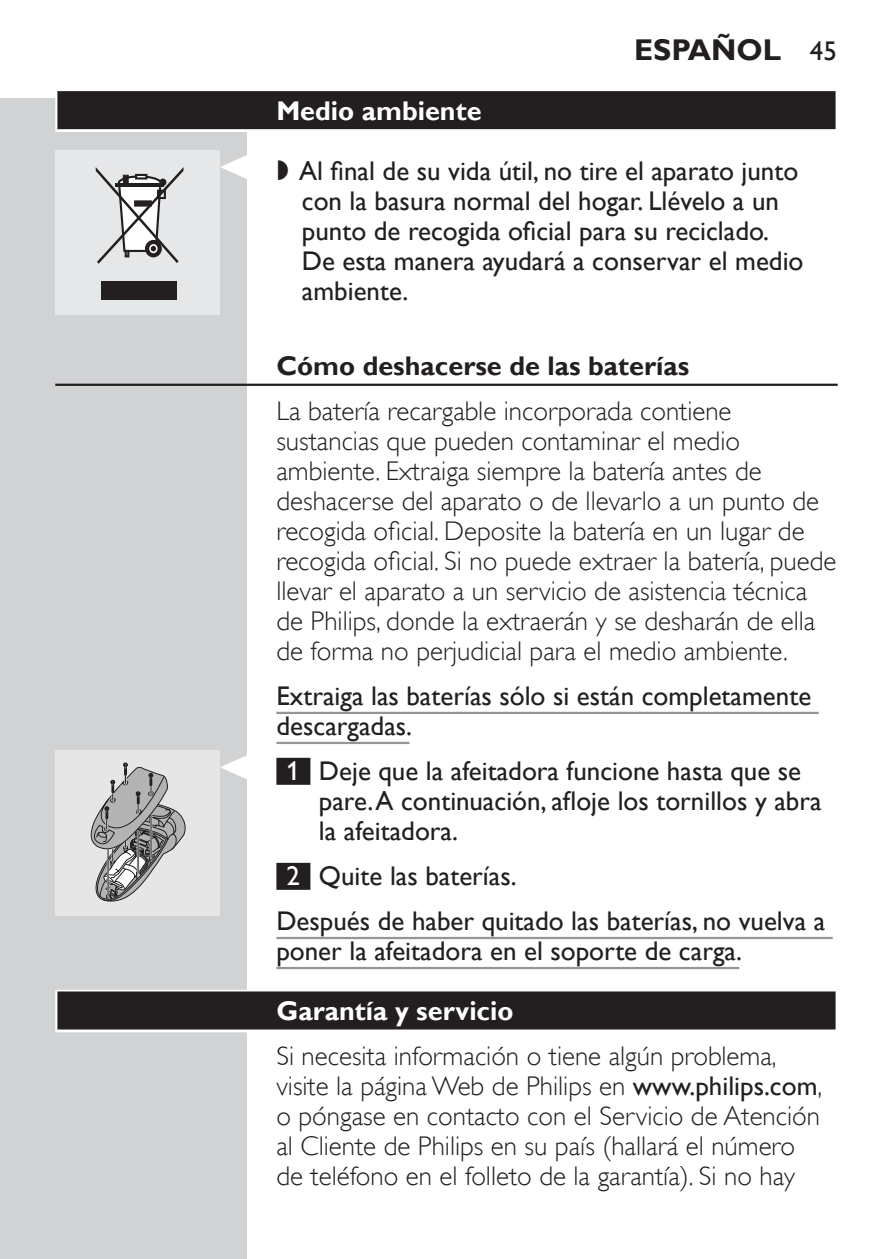
<style>
.page{position:relative;width:893px;height:1259px;background:#fff}
.page>*{position:absolute;margin:0;border:0;box-sizing:border-box;transform-origin:0 0}
.t1{font:700 30px "Gill Sans Alt One WGL";color:#231f20}
.t2{font:27px/30px "Gill Sans Alt One WGL Light";color:#231f20}
.t3{font:27px/30px "Gill Sans Alt One WGL";color:#231f20}
.t4{font:700 27px "Gill Sans Alt One WGL";color:#fff}
.t5{font:700 27px "Gill Sans Alt One WGL";color:#231f20}
.s1{font-weight:400;font-size:27px}
.s2{font-family:"Philips Ll Font Plain"}
.s3{color:#fff}
.s4{font-family:"Gill Sans Alt One WGL"}
</style>
<div class="page">
<div style="left:0;top:98px;width:247px;height:1161px;background:#d1d2d4"></div>
<div style="left:55px;top:89px;width:783px;height:43px;background:linear-gradient(to right,#dcdbdc,#dcdbdc)"></div>
<div style="left:57px;top:91px;width:779px;height:38px;background:#231f20"></div>
<hr style="left:55px;top:384px;width:783px;height:2px;background:#231f20">
<hr style="left:276px;top:712px;width:543px;height:2px;background:#939598">
<hr style="left:276px;top:742px;width:133px;height:2px;background:#939598">
<div style="left:276px;top:758px;width:34px;height:27px;background:#231f20"></div>
<div style="left:276px;top:863px;width:34px;height:27px;background:#231f20"></div>
<hr style="left:276px;top:937px;width:557px;height:2px;background:#939598">
<hr style="left:276px;top:967px;width:463px;height:2px;background:#939598">
<div style="left:55px;top:989px;width:783px;height:43px;background:linear-gradient(to right,#8d8b8c,#8d8b8c)"></div>
<div style="left:57px;top:991px;width:779px;height:38px;background:#231f20"></div>
<svg style="left:220px;top:155px;width:27px;height:24px"></svg>
<div style="left:55px;top:150px;width:165px;height:165px;background:#e6e7e9"></div>
<div style="left:101px;top:281px;width:76px;height:19px;background:#231f20"></div>
<svg style="left:96px;top:167px;width:88px;height:97px"></svg>
<svg style="left:220px;top:755px;width:27px;height:24px"></svg>
<div style="left:55px;top:750px;width:165px;height:165px;background:#e6e6e6"></div>
<svg style="left:90px;top:762px;width:96px;height:140px"></svg>
<p class="t4" style="left:276px;top:92px;width:207px">Medio ambiente</p>
<p class="t1" style="left:634px;top:29px;width:204px">Español <span class="s1">45</span></p>
<p class="t3" style="left:302px;top:156px;width:503px;text-indent:-26px"><span class="s2">,</span> Al final de su vida útil, no tire el aparato junto con la basura normal del hogar. Llévelo a un punto de recogida oficial para su reciclado.<br>De esta manera ayudará a conservar el medio ambiente.</p>
<p class="t5" style="left:276px;top:347px;width:415px">Cómo deshacerse de las baterías</p>
<p class="t2" style="left:276px;top:396px;width:561px">La batería recargable incorporada contiene sustancias que pueden contaminar el medio ambiente. Extraiga siempre la batería antes de deshacerse del aparato o de llevarlo a un punto de recogida oficial. Deposite la batería en un lugar de recogida oficial. Si no puede extraer la batería, puede llevar el aparato a un servicio de asistencia técnica de Philips, donde la extraerán y se desharán de ella de forma no perjudicial para el medio ambiente.</p>
<p class="t3" style="left:276px;top:681px;width:536px">Extraiga las baterías sólo si están completamente descargadas.</p>
<p class="t3" style="left:319px;top:756px;width:504px;text-indent:-32px"><span class="s3">1</span> Deje que la afeitadora funcione hasta que se pare. A continuación, afloje los tornillos y abra la afeitadora.</p>
<p class="t3" style="left:276px;top:853px;width:550px;line-height:45px;text-indent:10px"><span class="s3">2</span> Quite las baterías.<br>Después de haber quitado las baterías, no vuelva a</p>
<p class="t3" style="left:276px;top:936px;width:467px">poner la afeitadora en el soporte de carga.</p>
<p class="t4" style="left:276px;top:992px;width:239px">Garantía y servicio</p>
<p class="t2" style="left:276px;top:1041px;width:547px">Si necesita información o tiene algún problema, visite la página Web de Philips en <span class="s4">www.philips.com</span>, o póngase en contacto con el Servicio de Atención al Cliente de Philips en su país (hallará el número de teléfono en el folleto de la garantía). Si no hay</p>
</div>
